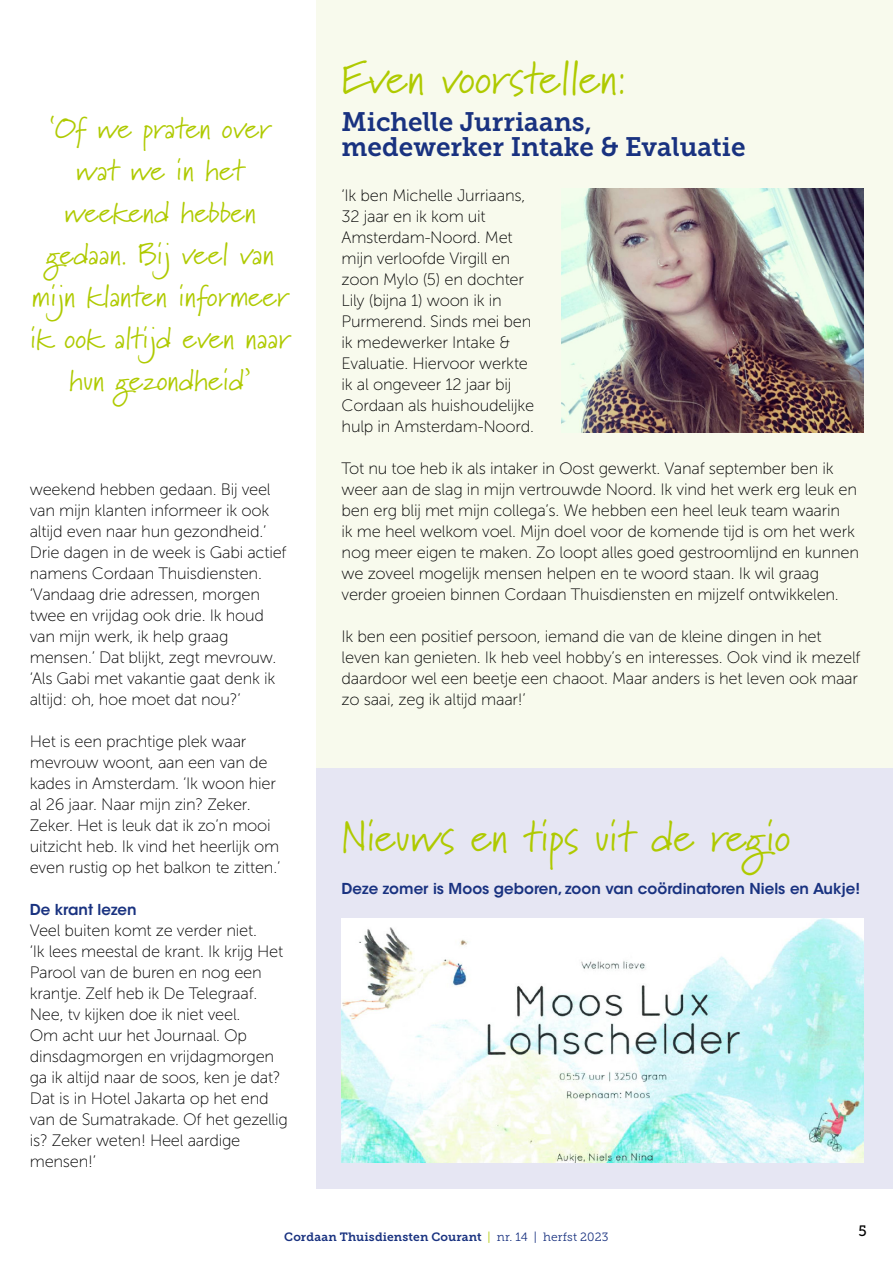
<style>
.page{position:relative;width:893px;height:1263px;background:#fff}
.page>*{position:absolute;margin:0;border:0;box-sizing:border-box;transform-origin:0 0}
.t1{font:45px "Marydale";color:#afca00}
.t2{font:43.5px "Marydale";letter-spacing:-.01em;color:#afca00}
.t3{font:30px/42px "Marydale";color:#afca00;text-align:center}
.t4{font:26.7px/25.5px "Museo Slab 700";color:#193280}
.t5{font:16.5px/21px "Museo Sans 100";letter-spacing:-.015em;color:#000}
.t6{font:600 15px "ITC Avant Garde Std";color:#193280}
.t7{font:15px "Museo Slab 500";color:#000}
.t8{font:12px "Museo Slab 700";letter-spacing:.01em;color:#193280}
.s1{font-family:"Museo Slab 300";color:#afca00}
.s2{font-family:"Museo Slab 300"}
</style>
<div class="page">
<div style="left:316px;top:0;width:577px;height:768px;background:#f8faed"></div>
<div style="left:316px;top:768px;width:577px;height:420px;background:#e6e6f3"></div>
<img style="left:561px;top:188px;width:302px;height:244px">
<img style="left:342px;top:918px;width:521px;height:245px">
<h3 class="t3" style="left:30px;top:107px;width:262px">‘Of we praten over wat we in het weekend hebben gedaan. Bij veel van mijn klanten informeer ik ook altijd even naar hun gezondheid’</h3>
<p class="t5" style="left:30px;top:479px;width:258px">weekend hebben gedaan. Bij veel van mijn klanten informeer ik ook altijd even naar hun gezondheid.’<br>Drie dagen in de week is Gabi actief namens Cordaan Thuisdiensten. ‘Vandaag drie adressen, morgen twee en vrijdag ook drie. Ik houd van mijn werk, ik help graag mensen.’ Dat blijkt, zegt mevrouw. ‘Als Gabi met vakantie gaat denk ik altijd: oh, hoe moet dat nou?’</p>
<p class="t5" style="left:30px;top:731px;width:252px">Het is een prachtige plek waar mevrouw woont, aan een van de kades in Amsterdam. ‘Ik woon hier al 26 jaar. Naar mijn zin? Zeker.<br>Zeker. Het is leuk dat ik zo’n mooi uitzicht heb. Ik vind het heerlijk om even rustig op het balkon te zitten.’</p>
<p class="t6" style="left:30px;top:900px;width:108px">De krant lezen</p>
<p class="t5" style="left:30px;top:920px;width:260px">Veel buiten komt ze verder niet.<br>‘Ik lees meestal de krant. Ik krijg Het<br>Parool van de buren en nog een krantje. Zelf heb ik De Telegraaf.<br>Nee, tv kijken doe ik niet veel.<br>Om acht uur het Journaal. Op dinsdagmorgen en vrijdagmorgen ga ik altijd naar de soos, ken je dat?<br>Dat is in Hotel Jakarta op het end van de Sumatrakade. Of het gezellig is? Zeker weten! Heel aardige mensen!’</p>
<h1 class="t1" style="left:342px;top:51px;width:287px">Even voorstellen:</h1>
<h3 class="t4" style="left:342px;top:109px;width:405px">Michelle Jurriaans, medewerker Intake &amp; Evaluatie</h3>
<p class="t5" style="left:342px;top:185px;width:194px">‘Ik ben Michelle Jurriaans,<br>32 jaar en ik kom uit<br>Amsterdam-Noord. Met mijn verloofde Virgill en zoon Mylo (5) en dochter<br>Lily (bijna 1) woon ik in<br>Purmerend. Sinds mei ben ik medewerker Intake &amp;<br>Evaluatie. Hiervoor werkte ik al ongeveer 12 jaar bij<br>Cordaan als huishoudelijke hulp in Amsterdam-Noord.</p>
<p class="t5" style="left:342px;top:458px;width:519px">Tot nu toe heb ik als intaker in Oost gewerkt. Vanaf september ben ik weer aan de slag in mijn vertrouwde Noord. Ik vind het werk erg leuk en ben erg blij met mijn collega’s. We hebben een heel leuk team waarin<br>ik me heel welkom voel. Mijn doel voor de komende tijd is om het werk nog meer eigen te maken. Zo loopt alles goed gestroomlijnd en kunnen we zoveel mogelijk mensen helpen en te woord staan. Ik wil graag verder groeien binnen Cordaan Thuisdiensten en mijzelf ontwikkelen.</p>
<p class="t5" style="left:342px;top:626px;width:520px">Ik ben een positief persoon, iemand die van de kleine dingen in het leven kan genieten. Ik heb veel hobby’s en interesses. Ook vind ik mezelf daardoor wel een beetje een chaoot. Maar anders is het leven ook maar zo saai, zeg ik altijd maar!’</p>
<h2 class="t2" style="left:342px;top:811px;width:450px">Nieuws en tips uit de regio</h2>
<p class="t6" style="left:342px;top:879px;width:520px">Deze zomer is Moos geboren, zoon van coördinatoren Niels en Aukje!</p>
<p class="t8" style="left:284px;top:1230px;width:326px">Cordaan Thuisdiensten Courant <span class="s1">|</span> <span class="s2">nr. 14 | herfst 2023</span></p>
<p class="t7" style="left:859px;top:1222px;width:10px">5</p>
</div>
